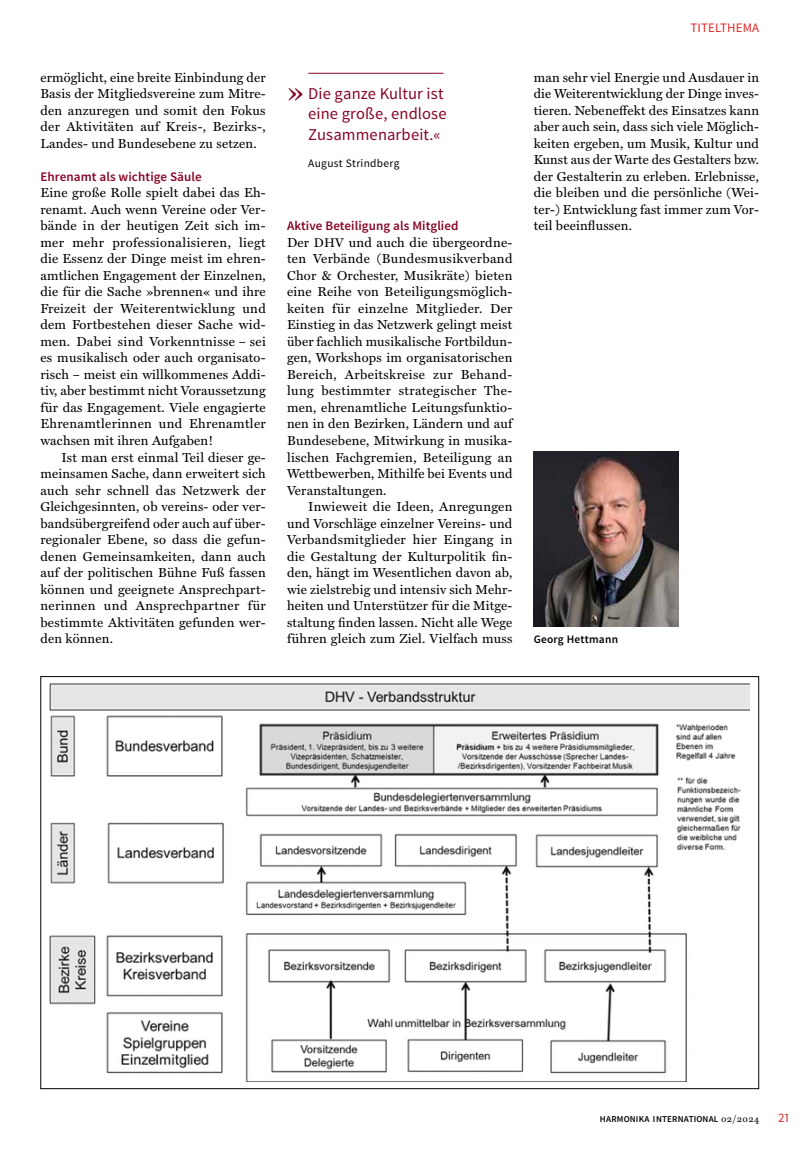
<style>
.page{position:relative;width:808px;height:1149px;background:#fff}
.page>*{position:absolute;margin:0;border:0;box-sizing:border-box;transform-origin:0 0}
.t1{font:16.5px/20.2px "Source Sans Pro";letter-spacing:.005em;color:#870525}
.t2{font:13.05px/16.5px "Miller Text";letter-spacing:.015em;color:#000;text-align:justify}
.t3{font:600 13.05px "Source Sans Pro";letter-spacing:.01em;color:#870525}
.t4{font:12.9px "Source Sans Pro";color:#df2625}
.t5{font:11.4px "Source Sans Pro";letter-spacing:.03em;color:#000}
.t6{font:600 11.4px "Source Sans Pro";letter-spacing:.02em;color:#000}
.t7{font:600 9px "Source Sans Pro";letter-spacing:.025em;color:#000}
.s1{font-family:"Miller Text";font-size:30px}
.s2{font-size:12.6px}
.s3{font-family:"Miller Text";font-weight:400;font-size:9.75px}
</style>
<div class="page">
<img style="left:50px;top:683px;width:700px;height:397px">
<hr style="left:308px;top:73px;width:135px;height:1px;background:#870525">
<img style="left:534px;top:451px;width:145px;height:175px">
<p class="t2" style="left:40px;top:68px;width:227px">ermöglicht, eine breite Einbindung der Basis der Mitgliedsvereine zum Mitre&shy;den anzuregen und somit den Fokus der Aktivitäten auf Kreis-, Bezirks-, Landes- und Bundesebene zu setzen.</p>
<p class="t3" style="left:40px;top:168px;width:163px">Ehrenamt als wichtige Säule</p>
<p class="t2" style="left:40px;top:183px;width:227px">Eine große Rolle spielt dabei das Eh&shy;renamt. Auch wenn Vereine oder Ver&shy;bände in der heutigen Zeit sich im&shy;mer mehr professionalisieren, liegt die Essenz der Dinge meist im ehren&shy;amtlichen Engagement der Einzelnen, die für die Sache »brennen« und ihre Freizeit der Weiterentwicklung und dem Fortbestehen dieser Sache wid&shy;men. Dabei sind Vorkenntnisse – sei es musikalisch oder auch organisato&shy;risch – meist ein willkommenes Addi&shy;tiv, aber bestimmt nicht Voraussetzung für das Engagement. Viele engagierte Ehrenamtlerinnen und Ehrenamtler wachsen mit ihren Aufgaben!</p>
<p class="t2" style="left:40px;top:447px;width:227px;text-indent:21px">Ist man erst einmal Teil dieser ge&shy;meinsamen Sache, dann erweitert sich auch sehr schnell das Netzwerk der Gleichgesinnten, ob vereins- oder ver&shy;bandsübergreifend oder auch auf über&shy;regionaler Ebene, so dass die gefun&shy;denen Gemeinsamkeiten, dann auch auf der politischen Bühne Fuß fassen können und geeignete Ansprechpart&shy;nerinnen und Ansprechpartner für bestimmte Aktivitäten gefunden wer&shy;den können.</p>
<p class="t1" style="left:308px;top:84px;width:140px;text-indent:-21px"><span class="s1">»</span> Die ganze Kultur ist eine große, endlose<br>Zusammenarbeit.«</p>
<p class="t5" style="left:308px;top:156px;width:93px">August Strindberg</p>
<p class="t3" style="left:287px;top:218px;width:173px">Aktive Beteiligung als Mitglied</p>
<p class="t2" style="left:287px;top:233px;width:227px">Der <span class="s2">DHV</span> und auch die übergeordne&shy;ten Verbände (Bundesmusikverband Chor &amp; Orchester, Musikräte) bieten eine Reihe von Beteiligungsmöglich&shy;keiten für einzelne Mitglieder. Der Einstieg in das Netzwerk gelingt meist über fachlich musikalische Fortbildun&shy;gen, Workshops im organisatorischen Bereich, Arbeitskreise zur Behand&shy;lung bestimmter strategischer The&shy;men, ehrenamtliche Leitungsfunktio&shy;nen in den Bezirken, Ländern und auf Bundesebene, Mitwirkung in musika&shy;lischen Fachgremien, Beteiligung an Wettbewerben, Mithilfe bei Events und Veranstaltungen.</p>
<p class="t2" style="left:287px;top:497px;width:227px;text-indent:21px">Inwieweit die Ideen, Anregungen und Vorschläge einzelner Vereins- und Verbandsmitglieder hier Eingang in die Gestaltung der Kulturpolitik fin&shy;den, hängt im Wesentlichen davon ab, wie zielstrebig und intensiv sich Mehr&shy;heiten und Unterstützer für die Mitge&shy;staltung finden lassen. Nicht alle Wege führen gleich zum Ziel. Vielfach muss</p>
<p class="t4" style="left:690px;top:20px;width:15px">Titelthema</p>
<p class="t2" style="left:534px;top:68px;width:227px">man sehr viel Energie und Ausdauer in die Weiterentwicklung der Dinge inves&shy;tieren. Nebeneffekt des Einsatzes kann aber auch sein, dass sich viele Möglich&shy;keiten ergeben, um Musik, Kultur und Kunst aus der Warte des Gestalters bzw. der Gestalterin zu erleben. Erlebnisse, die bleiben und die persönliche (Wei&shy;ter-) Entwicklung fast immer zum Vor&shy;teil beeinflussen.</p>
<p class="t6" style="left:534px;top:632px;width:86px">Georg Hettmann</p>
<p class="t7" style="left:600px;top:1112px;width:161px">HARMONIKA INTERNATIONAL <span class="s3">02/2024</span></p>
<p class="t4" style="left:778px;top:1109px;width:13px">21</p>
</div>
